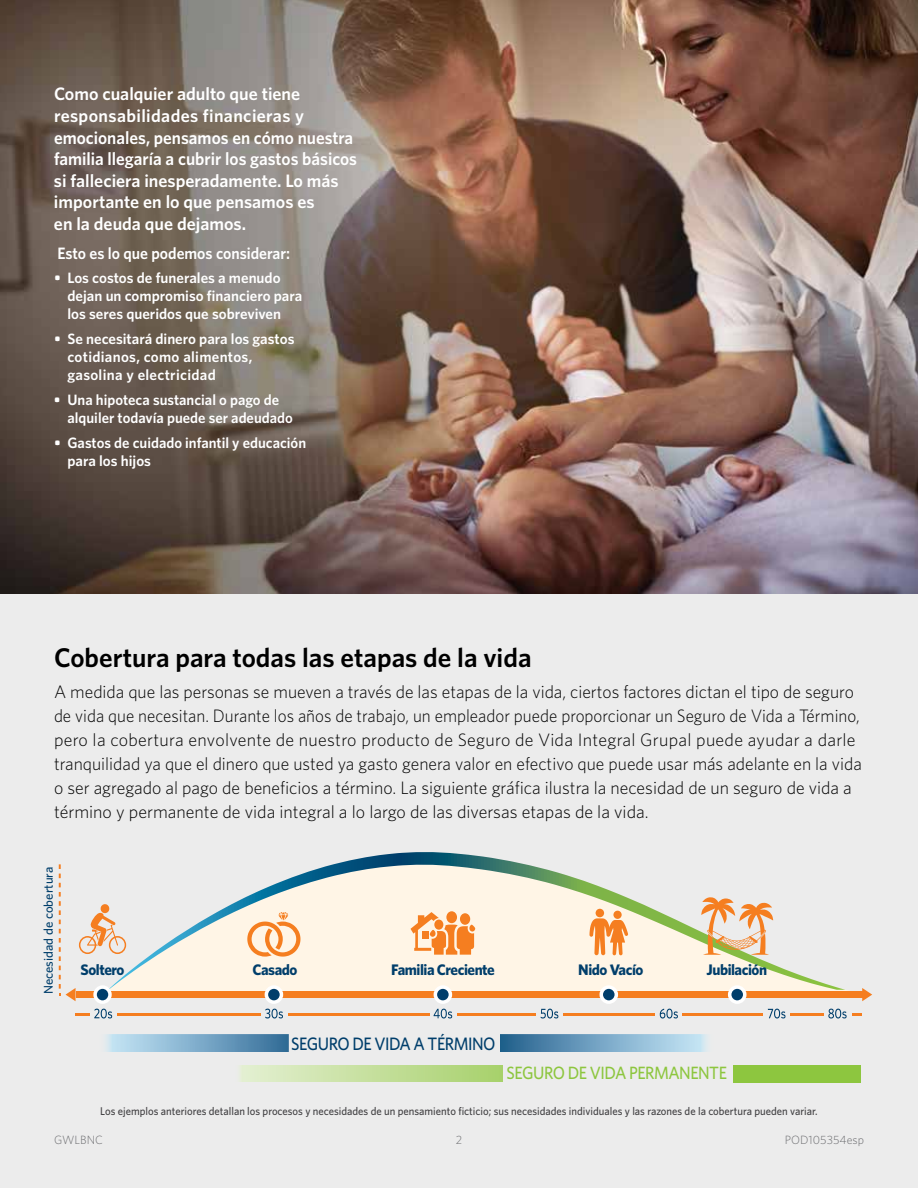
<style>
.page{position:relative;width:918px;height:1188px;background:#fff}
.page>*{position:absolute;margin:0;border:0;box-sizing:border-box;transform-origin:0 0}
.t1{font:600 27px "Whitney";color:#000}
.t2{font:300 18px/24px "Whitney";color:#000}
.t3{font:600 18px/21.6px "Whitney";color:#fff}
.t4{font:500 18px "Whitney";letter-spacing:-.03em;color:#003e6b;scale:.92 1}
.t5{font:500 17.85px "Whitney";letter-spacing:-.03em;color:#8dc63f;scale:.93 1}
.t6{font:600 16.5px "Whitney";color:#fff;scale:.95 1}
.t7{font:700 15.3px "Whitney";letter-spacing:-.03em;color:#003e6b}
.t8{font:600 15px/18px "Whitney";color:#fff}
.t9{font:600 15px/18px "Whitney";letter-spacing:.02em;color:#fff}
.t10{font:500 12.75px "Whitney";color:#003e6b}
.t11{font:300 12px "Whitney";color:#6b6c6f}
.t12{font:500 11.25px "Whitney";color:#414042;scale:.95 1}
</style>
<div class="page">
<img style="left:0;top:0;width:918px;height:594px">
<div style="left:0;top:594px;width:918px;height:594px;background:#ececec"></div>
<hr style="left:682px;top:1014px;width:81px;height:2px;background:#f57e20">
<hr style="left:457px;top:1014px;width:79px;height:2px;background:#f57e20">
<hr style="left:288px;top:1014px;width:142px;height:2px;background:#f57e20">
<hr style="left:117px;top:1014px;width:144px;height:2px;background:#f57e20">
<hr style="left:563px;top:1014px;width:92px;height:2px;background:#f57e20">
<hr style="left:791px;top:1014px;width:33px;height:2px;background:#f57e20">
<svg style="left:126px;top:990px;width:722px;height:1px"></svg>
<svg style="left:862px;top:988px;width:10px;height:13px"></svg>
<img style="left:106px;top:1035px;width:182px;height:17px">
<img style="left:500px;top:1035px;width:207px;height:17px">
<div style="left:733px;top:1065px;width:128px;height:17px;background:#8dc63f"></div>
<svg style="left:541px;top:1009px;width:17px;height:10px"></svg>
<svg style="left:660px;top:1009px;width:18px;height:10px"></svg>
<svg style="left:768px;top:1009px;width:18px;height:10px"></svg>
<svg style="left:828px;top:1009px;width:34px;height:10px"></svg>
<svg style="left:126px;top:852px;width:719px;height:138px"></svg>
<svg style="left:247px;top:912px;width:53px;height:45px"></svg>
<svg style="left:410px;top:912px;width:66px;height:43px"></svg>
<svg style="left:589px;top:909px;width:39px;height:46px"></svg>
<svg style="left:701px;top:897px;width:72px;height:58px"></svg>
<div style="left:76px;top:991px;width:789px;height:7px;background:#f57e20"></div>
<svg style="left:265px;top:985px;width:18px;height:34px"></svg>
<svg style="left:59px;top:864px;width:67px;height:155px"></svg>
<svg style="left:434px;top:985px;width:18px;height:34px"></svg>
<svg style="left:600px;top:985px;width:18px;height:19px"></svg>
<svg style="left:728px;top:985px;width:19px;height:19px"></svg>
<p class="t3" style="left:54px;top:83px;width:305px">Como cualquier adulto que tiene responsabilidades financieras y emocionales, pensamos en cómo nuestra familia llegaría a cubrir los gastos básicos si falleciera inesperadamente. Lo más importante en lo que pensamos es<br>en la deuda que dejamos.</p>
<p class="t6" style="left:57px;top:242px;width:247px">Esto es lo que podemos considerar:</p>
<p class="t8" style="left:68px;top:269px;width:236px;text-indent:-14px">• Los costos de funerales a menudo dejan un compromiso financiero para los seres queridos que sobreviven</p>
<p class="t9" style="left:67px;top:330px;width:229px;text-indent:-13px">• Se necesitará dinero para los gastos cotidianos, como alimentos, gasolina y electricidad</p>
<p class="t8" style="left:68px;top:390px;width:227px;text-indent:-14px">• Una hipoteca sustancial o pago de alquiler todavía puede ser adeudado</p>
<p class="t8" style="left:67px;top:433px;width:240px;text-indent:-13px">• Gastos de cuidado infantil y educación para los hijos</p>
<h1 class="t1" style="left:54px;top:640px;width:479px">Cobertura para todas las etapas de la vida</h1>
<p class="t2" style="left:54px;top:679px;width:809px">A medida que las personas se mueven a través de las etapas de la vida, ciertos factores dictan el tipo de seguro de vida que necesitan. Durante los años de trabajo, un empleador puede proporcionar un Seguro de Vida a Término, pero la cobertura envolvente de nuestro producto de Seguro de Vida Integral Grupal puede ayudar a darle tranquilidad ya que el dinero que usted ya gasto genera valor en efectivo que puede usar más adelante en la vida o ser agregado al pago de beneficios a término. La siguiente gráfica ilustra la necesidad de un seguro de vida a término y permanente de vida integral a lo largo de las diversas etapas de la vida.</p>
<p class="t10" style="left:40px;top:994px;width:129px;rotate:-90deg">Necesidad de cobertura</p>
<p class="t7" style="left:81px;top:960px;width:45px">Soltero</p>
<p class="t7" style="left:253px;top:960px;width:47px">Casado</p>
<p class="t7" style="left:391px;top:960px;width:105px">Familia Creciente</p>
<p class="t7" style="left:578px;top:960px;width:67px">Nido Vacío</p>
<p class="t7" style="left:706px;top:960px;width:62px">Jubilación</p>
<p class="t4" style="left:291px;top:1031px;width:223px">SEGURO DE VIDA A TÉRMINO</p>
<p class="t5" style="left:507px;top:1061px;width:238px">SEGURO DE VIDA PERMANENTE</p>
<p class="t12" style="left:100px;top:1104px;width:757px">Los ejemplos anteriores detallan los procesos y necesidades de un pensamiento ficticio; sus necesidades individuales y las razones de la cobertura pueden variar.</p>
<p class="t11" style="left:54px;top:1131px;width:50px">GWLBNC</p>
<p class="t11" style="left:456px;top:1131px;width:8px">2</p>
<p class="t11" style="left:785px;top:1131px;width:81px">POD105354esp</p>
</div>
